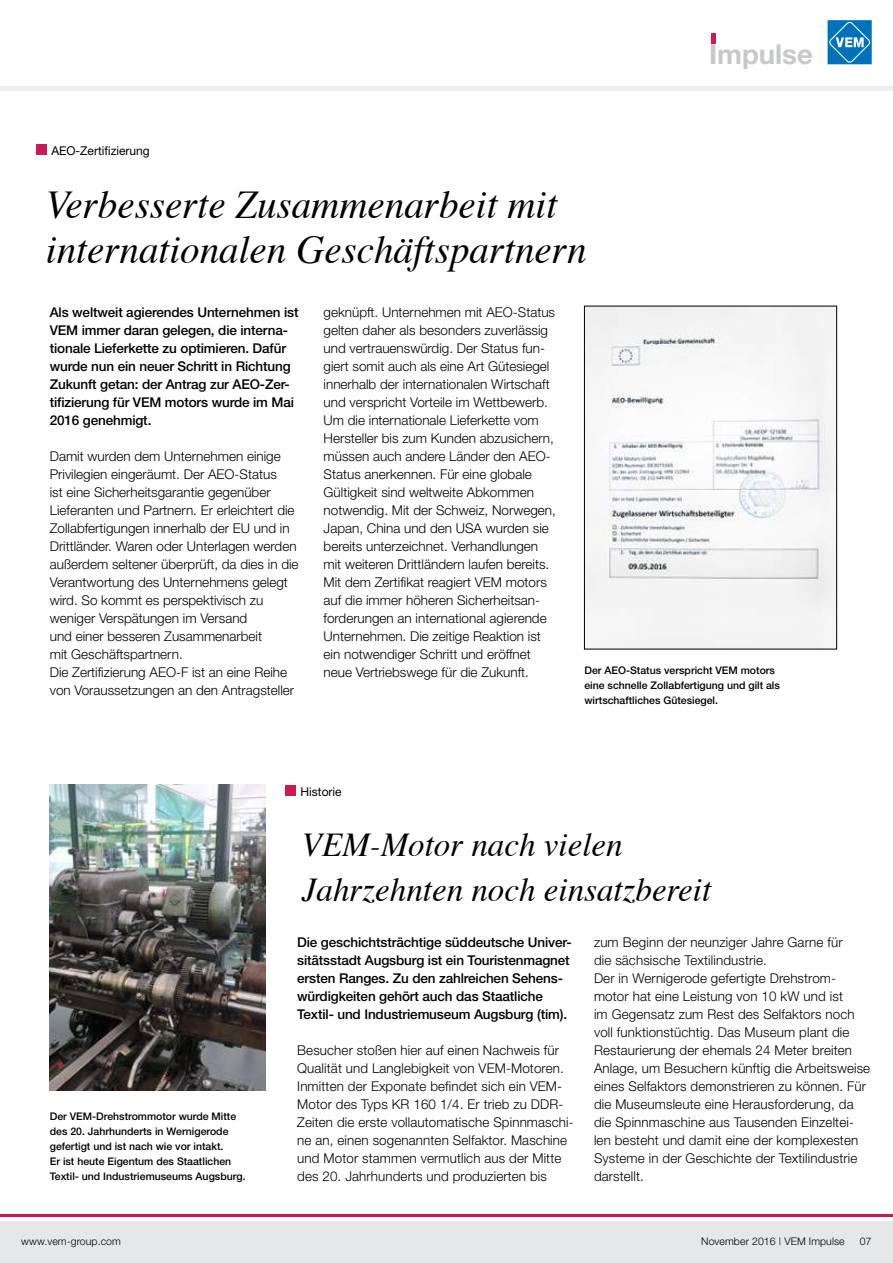
<style>
.page{position:relative;width:893px;height:1263px;background:#fff}
.page>*{position:absolute;margin:0;border:0;box-sizing:border-box;transform-origin:0 0}
.t1{font:italic 39.45px/45px "Times";color:#000}
.t2{font:italic 33.3px/45px "Times";color:#000}
.t3{font:700 27.6px "Helvetica Neue";color:#c7c8ca}
.t4{font:300 13.5px/18px "Helvetica Neue";color:#000}
.t5{font:500 13.5px/18px "Helvetica Neue";letter-spacing:-.01em;color:#000}
.t6{font:12.15px "Helvetica Neue";color:#000}
.t7{font:500 10.5px/15px "Helvetica Neue";color:#000}
.t8{font:300 10.5px "Helvetica Neue";letter-spacing:.01em;color:#000}
</style>
<div class="page">
<div style="left:828px;top:20px;width:44px;height:44px;background:#0072bc"></div>
<svg style="left:829px;top:22px;width:41px;height:41px"></svg>
<hr style="left:711px;top:33px;width:4px;height:10px;background:#ce1a52">
<div style="left:0;top:1222px;width:893px;height:41px;background:#e6e7e8"></div>
<hr style="left:0;top:1215px;width:893px;height:2px;background:#ce1a52">
<div style="left:0;top:86px;width:893px;height:5px;background:#eeefef"></div>
<img style="left:586px;top:308px;width:249px;height:339px">
<div style="left:584px;top:306px;width:253px;height:343px;border:1px solid #000"></div>
<div style="left:36px;top:145px;width:10px;height:10px;background:#ce1a52"></div>
<div style="left:285px;top:785px;width:11px;height:11px;background:#ce1a52"></div>
<img style="left:50px;top:785px;width:216px;height:306px">
<h3 class="t3" style="left:709px;top:37px;width:105px">Im pulse</h3>
<p class="t6" style="left:51px;top:143px;width:100px">AEO-Zertifizierung</p>
<h1 class="t1" style="left:46px;top:180px;width:542px">Verbesserte Zusammenarbeit mit internationalen Geschäftspartnern</h1>
<p class="t5" style="left:50px;top:303px;width:250px">Als weltweit agierendes Unternehmen ist VEM immer daran gelegen, die interna&shy;tionale Lieferkette zu optimieren. Dafür wurde nun ein neuer Schritt in Richtung Zukunft getan: der Antrag zur AEO-Zer&shy;tifizierung für VEM motors wurde im Mai 2016 genehmigt.</p>
<p class="t4" style="left:50px;top:447px;width:250px">Damit wurden dem Unternehmen einige Privilegien eingeräumt. Der AEO-Status<br>ist eine Sicherheitsgarantie gegenüber Lieferanten und Partnern. Er erleichtert die Zollabfertigungen innerhalb der EU und in Drittländer. Waren oder Unterlagen werden außerdem seltener überprüft, da dies in die Verantwortung des Unternehmens gelegt wird. So kommt es perspektivisch zu weniger Verspätungen im Versand<br>und einer besseren Zusammenarbeit<br>mit Geschäftspartnern.<br>Die Zertifizierung AEO-F ist an eine Reihe von Voraussetzungen an den Antragsteller</p>
<p class="t4" style="left:324px;top:303px;width:234px">geknüpft. Unternehmen mit AEO-Status gelten daher als besonders zuverlässig und vertrauenswürdig. Der Status fun&shy;giert somit auch als eine Art Gütesiegel innerhalb der internationalen Wirtschaft und verspricht Vorteile im Wettbewerb.<br>Um die internationale Lieferkette vom Hersteller bis zum Kunden abzusichern, müssen auch andere Länder den AEO-Status anerkennen. Für eine globale Gültigkeit sind weltweite Abkommen notwendig. Mit der Schweiz, Norwegen, Japan, China und den USA wurden sie bereits unterzeichnet. Verhandlungen mit weiteren Drittländern laufen bereits.<br>Mit dem Zertifikat reagiert VEM motors auf die immer höheren Sicherheitsan&shy;forderungen an international agierende Unternehmen. Die zeitige Reaktion ist ein notwendiger Schritt und eröffnet neue Vertriebswege für die Zukunft.</p>
<p class="t7" style="left:584px;top:663px;width:197px">Der AEO-Status verspricht VEM motors eine schnelle Zollabfertigung und gilt als wirtschaftliches Gütesiegel.</p>
<p class="t7" style="left:50px;top:1108px;width:197px">Der VEM-Drehstrommotor wurde Mitte des 20. Jahrhunderts in Wernigerode gefertigt und ist nach wie vor intakt.<br>Er ist heute Eigentum des Staatlichen Textil- und Industriemuseums Augsburg.</p>
<p class="t6" style="left:301px;top:784px;width:43px">Historie</p>
<h2 class="t2" style="left:302px;top:820px;width:411px">VEM-Motor nach vielen<br>Jahrzehnten noch einsatzbereit</h2>
<p class="t5" style="left:297px;top:933px;width:276px">Die geschichtsträchtige süddeutsche Univer&shy;sitätsstadt Augsburg ist ein Touristenmagnet ersten Ranges. Zu den zahlreichen Sehens&shy;würdigkeiten gehört auch das Staatliche Textil- und Industriemuseum Augsburg (tim).</p>
<p class="t4" style="left:297px;top:1041px;width:278px">Besucher stoßen hier auf einen Nachweis für Qualität und Langlebigkeit von VEM-Motoren.<br>Inmitten der Exponate befindet sich ein VEM-Motor des Typs KR 160 1/4. Er trieb zu DDR-Zeiten die erste vollautomatische Spinnmaschi&shy;ne an, einen sogenannten Selfaktor. Maschine und Motor stammen vermutlich aus der Mitte des 20. Jahrhunderts und produzierten bis</p>
<p class="t4" style="left:594px;top:933px;width:278px">zum Beginn der neunziger Jahre Garne für<br>die sächsische Textilindustrie.<br>Der in Wernigerode gefertigte Drehstrom&shy;motor hat eine Leistung von 10 kW und ist<br>im Gegensatz zum Rest des Selfaktors noch voll funktionstüchtig. Das Museum plant die Restaurierung der ehemals 24 Meter breiten Anlage, um Besuchern künftig die Arbeitsweise eines Selfaktors demonstrieren zu können. Für die Museumsleute eine Herausforderung, da die Spinnmaschine aus Tausenden Einzeltei&shy;len besteht und damit eine der komplexesten Systeme in der Geschichte der Textilindustrie darstellt.</p>
<p class="t8" style="left:21px;top:1234px;width:101px">www.vem-group.com</p>
<p class="t8" style="left:701px;top:1234px;width:145px">November 2016 | VEM Impulse</p>
<p class="t8" style="left:860px;top:1234px;width:13px">07</p>
</div>
